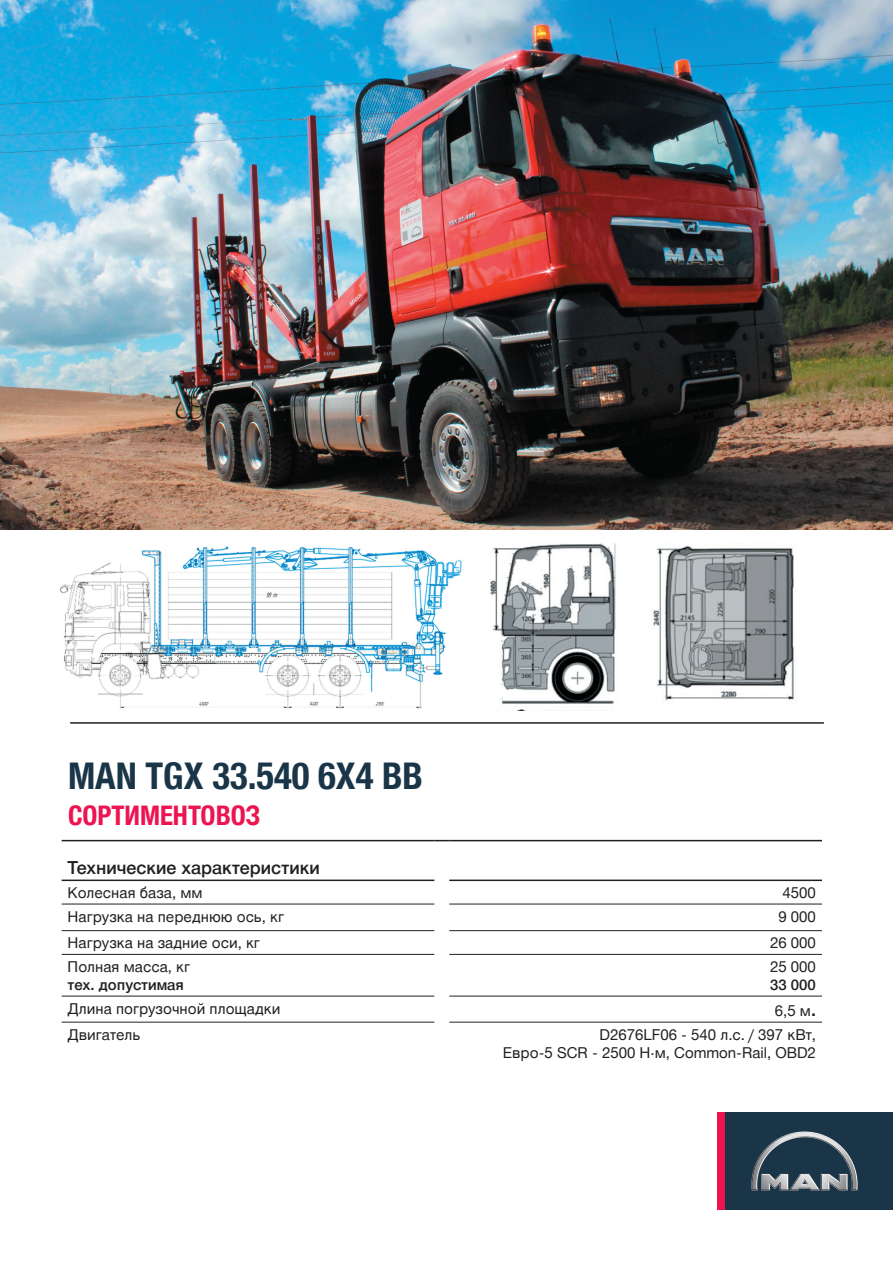
<style>
.page{position:relative;width:893px;height:1263px;background:#fff}
.page>*{position:absolute;margin:0;border:0;box-sizing:border-box;transform-origin:0 0}
.t1{font:700 36.75px "Man Global Condensed";color:#1a3548}
.t2{font:700 27px "Man Global Condensed";color:#ed1450}
.t3{font:500 18px "Man Global";color:#231f20}
.t4{font:15px/18px "Man Global";color:#231f20;text-align:right}
.t5{font:500 15px "Man Global";color:#231f20}
.s1{font-weight:500;font-size:18px}
</style>
<div class="page">
<img style="left:0;top:0;width:893px;height:529px">
<img style="left:60px;top:546px;width:402px;height:163px">
<img style="left:490px;top:543px;width:126px;height:167px">
<img style="left:652px;top:546px;width:142px;height:155px">
<div style="left:717px;top:1112px;width:8px;height:98px;background:#ed1450"></div>
<svg style="left:725px;top:1112px;width:167px;height:98px;background:#2d4556"></svg>
<hr style="left:62px;top:840px;width:372px;height:1px;background:#231f20">
<svg style="left:434px;top:840px;width:15px;height:1px"></svg>
<hr style="left:449px;top:840px;width:373px;height:1px;background:#231f20">
<hr style="left:62px;top:879px;width:372px;height:2px;background:#231f20">
<hr style="left:449px;top:879px;width:373px;height:2px;background:#231f20">
<hr style="left:62px;top:904px;width:372px;height:1px;background:#231f20">
<hr style="left:449px;top:904px;width:373px;height:1px;background:#231f20">
<hr style="left:62px;top:930px;width:372px;height:1px;background:#231f20">
<hr style="left:449px;top:930px;width:373px;height:1px;background:#231f20">
<hr style="left:62px;top:954px;width:372px;height:1px;background:#231f20">
<hr style="left:449px;top:954px;width:373px;height:1px;background:#231f20">
<hr style="left:62px;top:996px;width:372px;height:1px;background:#231f20">
<hr style="left:449px;top:996px;width:373px;height:1px;background:#231f20">
<hr style="left:62px;top:1022px;width:372px;height:1px;background:#231f20">
<hr style="left:449px;top:1022px;width:373px;height:1px;background:#231f20">
<hr style="left:70px;top:722px;width:754px;height:2px;background:#231f20">
<h1 class="t1" style="left:68px;top:755px;width:357px">MAN TGX 33.540 6X4 BB</h1>
<h2 class="t2" style="left:68px;top:800px;width:193px">Сортиментовоз</h2>
<p class="t3" style="left:68px;top:857px;width:254px">Технические характеристики</p>
<p class="t4" style="left:68px;top:884px;width:137px">Колесная база, мм</p>
<p class="t4" style="left:783px;top:884px;width:35px">4500</p>
<p class="t4" style="left:68px;top:907px;width:218px">Нагрузка на переднюю ось, кг</p>
<p class="t4" style="left:778px;top:907px;width:39px">9 000</p>
<p class="t4" style="left:68px;top:934px;width:194px">Нагрузка на задние оси, кг</p>
<p class="t4" style="left:770px;top:934px;width:47px">26 000</p>
<p class="t4" style="left:68px;top:958px;width:124px">Полная масса, кг</p>
<p class="t5" style="left:68px;top:976px;width:118px">тех. допустимая</p>
<p class="t4" style="left:770px;top:958px;width:47px">25 000</p>
<p class="t5" style="left:770px;top:976px;width:47px">33 000</p>
<p class="t4" style="left:68px;top:1000px;width:214px">Длина погрузочной площадки</p>
<p class="t4" style="left:775px;top:1002px;width:43px">6,5 м<span class="s1">.</span></p>
<p class="t4" style="left:68px;top:1026px;width:74px">Двигатель</p>
<p class="t4" style="left:503px;top:1026px;width:315px">D2676LF06 - 540 л.с. / 397 кВт,<br>Евро-5 SCR - 2500 Н·м, Common-Rail, OBD2</p>
</div>
